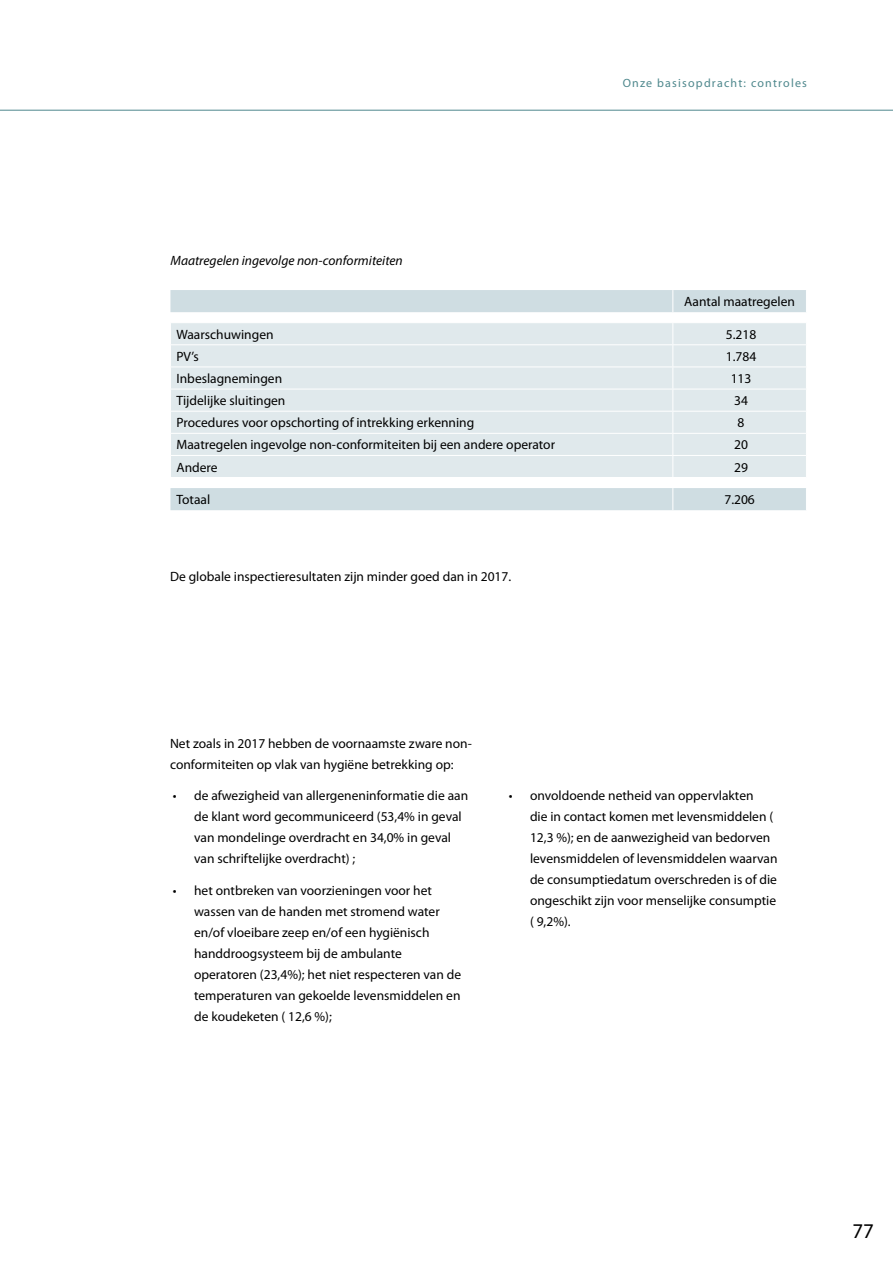
<style>
.page{position:relative;width:893px;height:1263px;background:#fff}
.page>*{position:absolute;margin:0;border:0;box-sizing:border-box;transform-origin:0 0}
.t1{font:21px "Myriad Pro";color:#000}
.t2{font:13.5px/21px "Myriad Pro";color:#000}
.t3{font:italic 13.5px "Myriad Pro";color:#000}
.t4{font:12px "Myriad Pro";letter-spacing:.1em;color:#4f888d}
</style>
<div class="page">
<svg style="left:170px;top:290px;width:636px;height:220px;fill:#cfdde2"></svg>
<div style="left:171px;top:323px;width:635px;height:154px;background:#e0e9ec"></div>
<div style="left:170px;top:478px;width:636px;height:10px;background:#fff"></div>
<hr style="left:170px;top:322px;width:503px;height:1px;background:#fff">
<hr style="left:170px;top:344px;width:503px;height:1px;background:#fff">
<hr style="left:170px;top:367px;width:503px;height:1px;background:#fff">
<hr style="left:170px;top:389px;width:503px;height:1px;background:#fff">
<hr style="left:170px;top:411px;width:503px;height:1px;background:#fff">
<hr style="left:170px;top:433px;width:503px;height:1px;background:#fff">
<hr style="left:170px;top:455px;width:503px;height:1px;background:#fff">
<svg style="left:672px;top:323px;width:1px;height:154px"></svg>
<hr style="left:170px;top:477px;width:503px;height:1px;background:#fff">
<hr style="left:673px;top:322px;width:134px;height:1px;background:#fff">
<hr style="left:673px;top:344px;width:134px;height:1px;background:#fff">
<hr style="left:673px;top:367px;width:134px;height:1px;background:#fff">
<hr style="left:673px;top:389px;width:134px;height:1px;background:#fff">
<hr style="left:673px;top:411px;width:134px;height:1px;background:#fff">
<hr style="left:673px;top:433px;width:134px;height:1px;background:#fff">
<hr style="left:673px;top:455px;width:134px;height:1px;background:#fff">
<svg style="left:170px;top:323px;width:1px;height:154px"></svg>
<hr style="left:673px;top:477px;width:134px;height:1px;background:#fff">
<svg style="left:672px;top:290px;width:1px;height:22px"></svg>
<svg style="left:672px;top:488px;width:1px;height:22px"></svg>
<hr style="left:0;top:110px;width:893px;height:1px;background:#4f888d">
<p class="t3" style="left:170px;top:252px;width:234px">Maatregelen ingevolge non-conformiteiten</p>
<p class="t4" style="left:623px;top:76px;width:186px">Onze basisopdracht: controles</p>
<p class="t2" style="left:684px;top:291px;width:112px">Aantal maatregelen</p>
<p class="t2" style="left:176px;top:324px;width:99px">Waarschuwingen</p>
<p class="t2" style="left:726px;top:324px;width:32px">5.218</p>
<p class="t2" style="left:176px;top:346px;width:24px">PV’s</p>
<p class="t2" style="left:726px;top:346px;width:32px">1.784</p>
<p class="t2" style="left:176px;top:368px;width:107px">Inbeslagnemingen</p>
<p class="t2" style="left:731px;top:368px;width:22px">113</p>
<p class="t2" style="left:176px;top:390px;width:110px">Tijdelijke sluitingen</p>
<p class="t2" style="left:734px;top:390px;width:15px">34</p>
<p class="t2" style="left:176px;top:412px;width:299px">Procedures voor opschorting of intrekking erkenning</p>
<p class="t2" style="left:738px;top:412px;width:8px">8</p>
<p class="t2" style="left:176px;top:434px;width:380px">Maatregelen ingevolge non-conformiteiten bij een andere operator</p>
<p class="t2" style="left:734px;top:434px;width:15px">20</p>
<p class="t2" style="left:176px;top:456px;width:43px">Andere</p>
<p class="t2" style="left:734px;top:456px;width:15px">29</p>
<p class="t2" style="left:176px;top:489px;width:35px">Totaal</p>
<p class="t2" style="left:724px;top:489px;width:32px">7.206</p>
<p class="t2" style="left:170px;top:566px;width:343px">De globale inspectieresultaten zijn minder goed dan in 2017.</p>
<p class="t2" style="left:170px;top:733px;width:303px">Net zoals in 2017 hebben de voornaamste zware non&shy;conformiteiten op vlak van hygiëne betrekking op:</p>
<p class="t2" style="left:194px;top:785px;width:276px;text-indent:-21px">• de afwezigheid van allergeneninformatie die aan de klant word gecommuniceerd (53,4% in geval van mondelinge overdracht en 34,0% in geval van schriftelijke overdracht) ;</p>
<p class="t2" style="left:194px;top:880px;width:269px;text-indent:-21px">• het ontbreken van voorzieningen voor het wassen van de handen met stromend water en/of vloeibare zeep en/of een hygiënisch handdroogsysteem bij de ambulante operatoren (23,4%); het niet respecteren van de temperaturen van gekoelde levensmiddelen en de koudeketen ( 12,6 %);</p>
<p class="t2" style="left:530px;top:785px;width:249px;text-indent:-21px">• onvoldoende netheid van oppervlakten<br>die in contact komen met levensmiddelen ( 12,3 %); en de aanwezigheid van bedorven levensmiddelen of levensmiddelen waarvan de consumptiedatum overschreden is of die ongeschikt zijn voor menselijke consumptie ( 9,2%).</p>
<h1 class="t1" style="left:852px;top:1218px;width:23px">77</h1>
</div>
